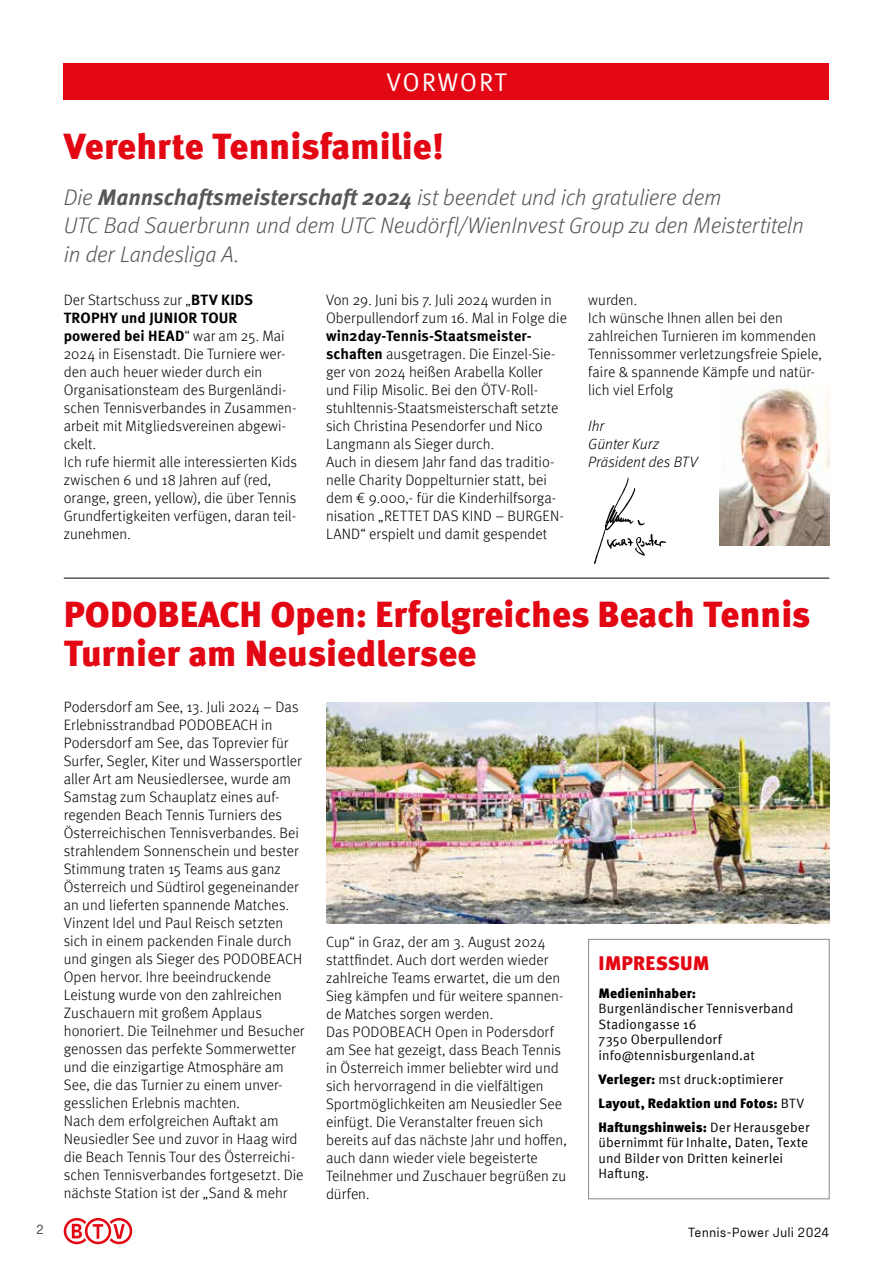
<style>
.page{position:relative;width:893px;height:1263px;background:#fff}
.page>*{position:absolute;margin:0;border:0;box-sizing:border-box;transform-origin:0 0}
.t1{font:900 36px/39px "Meta Pro";color:#e30613}
.t2{font:25.5px "Meta Pro";letter-spacing:.06em;color:#fff}
.t3{font:italic 300 22.5px/28.5px "Meta Pro";letter-spacing:-.01em;color:#575756}
.t4{font:900 19.5px "Meta Pro";letter-spacing:.005em;color:#e30613}
.t5{font:300 15px/18px "Meta Pro";color:#000}
.t6{font:italic 300 15px/18px "Meta Pro";letter-spacing:-.005em;color:#000}
.t7{font:13.5px/15.5px "Meta Pro";letter-spacing:.005em;color:#000}
.t8{font:900 13.5px/24px "Meta Pro";letter-spacing:.005em;color:#000}
.t9{font:13.5px "Fraktion Sans";letter-spacing:.01em;color:#000}
.t10{font:13.5px "Fraktion Sans";color:#3c3c3b}
.s1{font-weight:700}
.s2{font-weight:400}
</style>
<div class="page">
<svg style="left:64px;top:1218px;width:68px;height:26px"></svg>
<hr style="left:64px;top:578px;width:765px;height:1px;background:#000">
<img style="left:594px;top:477px;width:73px;height:88px">
<div style="left:64px;top:64px;width:765px;height:36px;background:#e30613"></div>
<div style="left:588px;top:939px;width:242px;height:260px;border:1px solid #878787"></div>
<img style="left:720px;top:387px;width:109px;height:158px">
<img style="left:326px;top:702px;width:503px;height:222px">
<h2 class="t2" style="left:387px;top:63px;width:121px">VORWORT</h2>
<h1 class="t1" style="left:64px;top:125px;width:382px">Verehrte Tennisfamilie!</h1>
<h3 class="t3" style="left:64px;top:182px;width:741px">Die <span class="s1">Mannschaftsmeisterschaft 2024</span> ist beendet und ich gratuliere dem<br>UTC Bad Sauerbrunn und dem UTC Neudörfl/WienInvest Group zu den Meistertiteln in der Landesliga A.</h3>
<p class="t5" style="left:64px;top:290px;width:235px">Der Startschuss zur „<span class="s1">BTV KIDS<br>TROPHY und JUNIOR TOUR powered bei HEAD</span>“ war am 25. Mai<br>2024 in Eisenstadt. Die Turniere wer&shy;den auch heuer wieder durch ein<br>Organisationsteam des Burgenländi&shy;schen Tennisverbandes in Zusammen&shy;arbeit mit Mitgliedsvereinen abgewi&shy;ckelt.<br>Ich rufe hiermit alle interessierten Kids zwischen 6 und 18 Jahren auf (red, orange, green, yellow), die über Tennis<br>Grundfertigkeiten verfügen, daran teil&shy;zunehmen.</p>
<p class="t5" style="left:326px;top:290px;width:242px">Von 29. Juni bis 7. Juli 2024 wurden in<br>Oberpullendorf zum 16. Mal in Folge die</p>
<p class="t5" style="left:326px;top:326px;width:239px"><span class="s1">win2day-Tennis-Staatsmeister&shy;schaften</span> ausgetragen. Die Einzel-Sie&shy;ger von 2024 heißen Arabella Koller und Filip Misolic. Bei den ÖTV-Roll&shy;stuhltennis-Staatsmeisterschaft setzte sich Christina Pesendorfer und Nico Langmann als Sieger durch.<br>Auch in diesem Jahr fand das traditio&shy;nelle Charity Doppelturnier statt, bei dem € 9.000,- für die Kinderhilfsorga&shy;nisation „RETTET DAS KIND – BURGEN-LAND“ erspielt und damit gespendet</p>
<p class="t5" style="left:588px;top:290px;width:235px">wurden.<br>Ich wünsche Ihnen allen bei den zahlreichen Turnieren im kommenden<br>Tennissommer verletzungsfreie Spiele, faire &amp; spannende Kämpfe und natür&shy;lich viel Erfolg</p>
<p class="t6" style="left:588px;top:416px;width:111px">Ihr<br>Günter Kurz<br>Präsident des BTV</p>
<h1 class="t1" style="left:64px;top:593px;width:748px">PODOBEACH Open: Erfolgreiches Beach Tennis<br>Turnier am Neusiedlersee</h1>
<p class="t5" style="left:64px;top:697px;width:242px">Podersdorf am See, 13. Juli 2024 – Das Erlebnisstrandbad PODOBEACH in Podersdorf am See, das Toprevier für Surfer, Segler, Kiter und Wassersportler aller Art am Neusiedlersee, wurde am Samstag zum Schauplatz eines auf&shy;regenden Beach Tennis Turniers des Österreichischen Tennisverbandes. Bei strahlendem Sonnenschein und bester Stimmung traten 15 Teams aus ganz Österreich und Südtirol gegeneinander an und lieferten spannende Matches.<br>Vinzent Idel und Paul Reisch setzten sich in einem packenden Finale durch und gingen als Sieger des PODOBEACH Open hervor. Ihre beeindruckende Leistung wurde von den zahlreichen Zuschauern mit großem Applaus honoriert. Die Teilnehmer und Besucher genossen das perfekte Sommerwetter und die einzigartige Atmosphäre am See, die das Turnier zu einem unver&shy;gesslichen Erlebnis machten.<br>Nach dem erfolgreichen Auftakt am Neusiedler See und zuvor in Haag wird die Beach Tennis Tour des Österreichi&shy;schen Tennisverbandes fortgesetzt. Die nächste Station ist der „Sand &amp; mehr</p>
<p class="t5" style="left:326px;top:932px;width:242px">Cup“ in Graz, der am 3. August 2024 stattfindet. Auch dort werden wieder zahlreiche Teams erwartet, die um den Sieg kämpfen und für weitere spannen&shy;de Matches sorgen werden.<br>Das PODOBEACH Open in Podersdorf am See hat gezeigt, dass Beach Tennis in Österreich immer beliebter wird und sich hervorragend in die vielfältigen Sportmöglichkeiten am Neusiedler See einfügt. Die Veranstalter freuen sich bereits auf das nächste Jahr und hoffen, auch dann wieder viele begeisterte Teilnehmer und Zuschauer begrüßen zu dürfen.</p>
<h3 class="t4" style="left:599px;top:947px;width:112px">IMPRESSUM</h3>
<p class="t8" style="left:598px;top:980px;width:99px">Medieninhaber:</p>
<p class="t7" style="left:598px;top:1000px;width:196px">Burgenländischer Tennisverband<br>Stadiongasse 16<br>7350 Oberpullendorf info@tennisburgenland.at</p>
<p class="t8" style="left:598px;top:1066px;width:212px">Verleger: <span class="s2">mst druck:optimierer<br></span>Layout, Redaktion und Fotos: <span class="s2">BTV<br></span>Haftungshinweis: <span class="s2">Der Herausgeber</span></p>
<p class="t7" style="left:598px;top:1134px;width:211px">übernimmt für Inhalte, Daten, Texte und Bilder von Dritten keinerlei<br>Haftung.</p>
<p class="t10" style="left:36px;top:1219px;width:9px">2</p>
<p class="t9" style="left:688px;top:1221px;width:142px">Tennis-Power Juli 2024</p>
</div>
